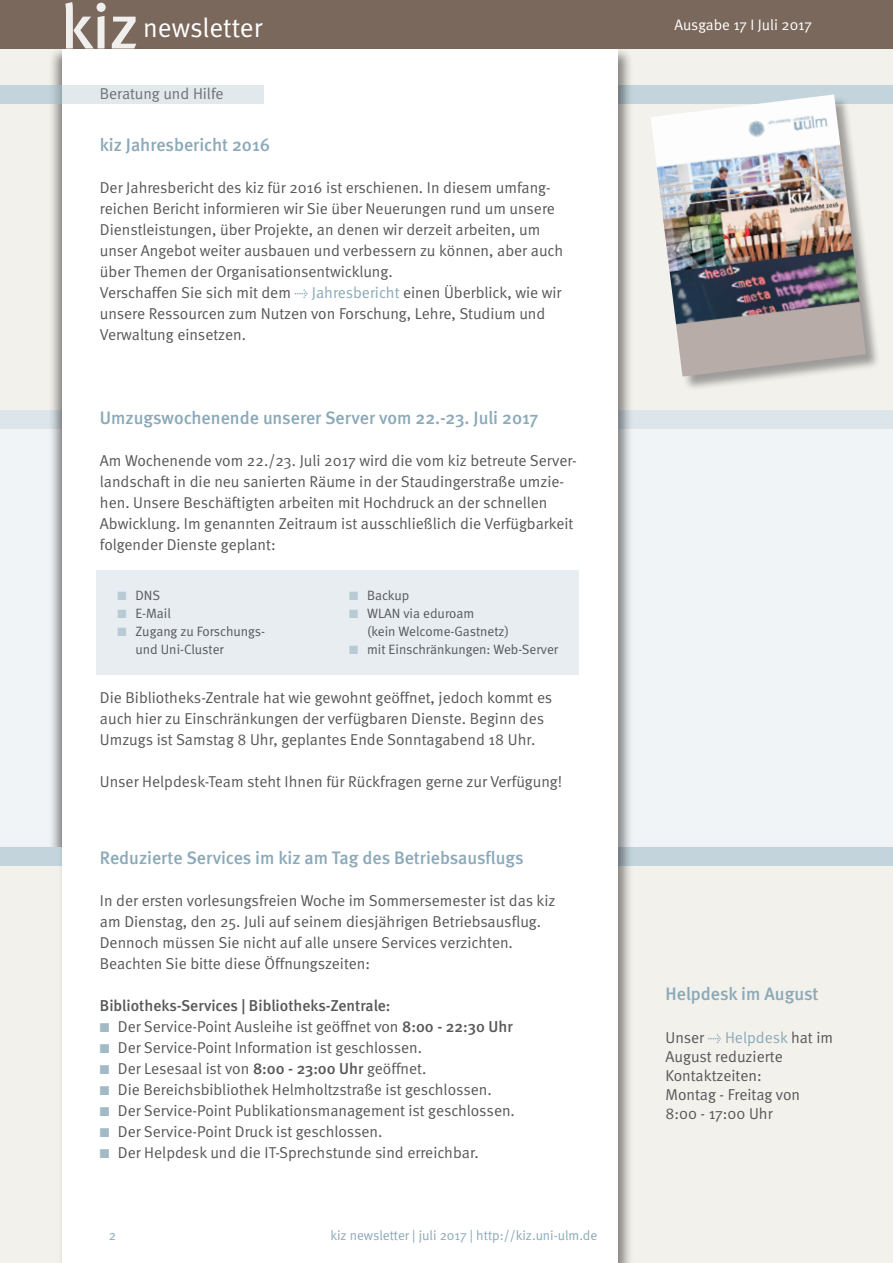
<style>
.page{position:relative;width:893px;height:1263px;background:#fff}
.page>*{position:absolute;margin:0;border:0;box-sizing:border-box;transform-origin:0 0}
.t1{font:500 63px "Meta";color:#fff}
.Überschrift{font:27px "Meta Normal";color:#fff}
.t2{font:500 18px "Meta";color:#8ba9b8}
.t3{font:15.75px/21px "Meta Normal";color:#58585a}
.t4{font:500 15.75px "Meta";color:#58585a}
.t5{font:15.75px "Meta Normal";letter-spacing:-.005em;color:#707172}
.t6{font:15.15px "Meta Normal";color:#fff}
.t7{font:13.5px/18px "Meta Normal";color:#58585a}
.t8{font:13.5px "Meta Normal";color:#8ba9b8}
.s1{font-family:"Meta Normal Expert";color:#8ba9b8}
.s2{color:#8ba9b8}
.s3{color:#b8cbd5}
.s4{color:#a1bac6}
.s5{font-family:"Meta";font-weight:500}
</style>
<div class="page">
<div style="left:0;top:429px;width:893px;height:523px;background:#f0f4f7"></div>
<div style="left:0;top:0;width:893px;height:50px;background:#7b685c"></div>
<div style="left:0;top:410px;width:893px;height:19px;background:#dbe5ea"></div>
<div style="left:0;top:50px;width:893px;height:360px;background:#f3f1ec"></div>
<div style="left:0;top:85px;width:893px;height:19px;background:#c3d4dc"></div>
<div style="left:47px;top:46px;width:103px;height:1217px;background:#000;opacity:.44"></div>
<div style="left:0;top:866px;width:893px;height:397px;background:#f3f1ec"></div>
<div style="left:0;top:847px;width:893px;height:19px;background:#c3d4dc"></div>
<div style="left:58px;top:46px;width:575px;height:1217px;background:#000;opacity:.45"></div>
<div style="left:62px;top:50px;width:556px;height:1213px;background:#fff"></div>
<div style="left:47px;top:85px;width:217px;height:19px;background:#e1e9ed"></div>
<div style="left:651px;top:95px;width:230px;height:296px;background:#000;opacity:.35"></div>
<img style="left:651px;top:94px;width:215px;height:283px">
<div style="left:97px;top:571px;width:482px;height:104px;background:#e7edf1"></div>
<h1 class="t1" style="left:61px;top:-10px;width:79px">kiz</h1>
<p class="Überschrift" style="left:143px;top:12px;width:120px">newsletter</p>
<p class="t5" style="left:100px;top:85px;width:125px">Beratung und Hilfe</p>
<p class="t2" style="left:100px;top:134px;width:172px">kiz Jahresbericht 2016</p>
<p class="t3" style="left:100px;top:177px;width:465px">Der Jahresbericht des kiz für 2016 ist erschienen. In diesem umfang&shy;reichen Bericht informieren wir Sie über Neuerungen rund um unsere Dienstleistungen, über Projekte, an denen wir derzeit arbeiten, um unser Angebot weiter ausbauen und verbessern zu können, aber auch über Themen der Organisationsentwicklung.</p>
<p class="t3" style="left:100px;top:282px;width:463px">Verschaffen Sie sich mit dem <span class="s1">t</span> <span class="s2">Jahresbericht</span> einen Überblick, wie wir unsere Ressourcen zum Nutzen von Forschung, Lehre, Studium und<br>Verwaltung einsetzen.</p>
<p class="t2" style="left:100px;top:407px;width:440px">Umzugswochenende unserer Server vom 22.-23. Juli 2017</p>
<p class="t3" style="left:100px;top:450px;width:478px">Am Wochenende vom 22./23. Juli 2017 wird die vom kiz betreute Server&shy;landschaft in die neu sanierten Räume in der Staudingerstraße umzie&shy;hen. Unsere Beschäftigten arbeiten mit Hochdruck an der schnellen Abwicklung. Im genannten Zeitraum ist ausschließlich die Verfügbarkeit folgender Dienste geplant:</p>
<p class="t7" style="left:118px;top:587px;width:44px"><span class="s3">■</span> DNS</p>
<p class="t7" style="left:118px;top:605px;width:55px"><span class="s3">■</span> E-Mail</p>
<p class="t7" style="left:136px;top:623px;width:131px;text-indent:-18px"><span class="s3">■</span> Zugang zu Forschungs&shy;und Uni-Cluster</p>
<p class="t7" style="left:349px;top:587px;width:62px"><span class="s3">■</span> Backup</p>
<p class="t7" style="left:367px;top:605px;width:143px;text-indent:-18px"><span class="s3">■</span> WLAN via eduroam<br>(kein Welcome-Gastnetz)</p>
<p class="t7" style="left:349px;top:641px;width:211px"><span class="s3">■</span> mit Einschränkungen: Web-Server</p>
<p class="t3" style="left:100px;top:687px;width:454px">Die Bibliotheks-Zentrale hat wie gewohnt geöffnet, jedoch kommt es auch hier zu Einschränkungen der verfügbaren Dienste. Beginn des<br>Umzugs ist Samstag 8 Uhr, geplantes Ende Sonntagabend 18 Uhr.</p>
<p class="t3" style="left:100px;top:771px;width:464px">Unser Helpdesk-Team steht Ihnen für Rückfragen gerne zur Verfügung!</p>
<p class="t2" style="left:100px;top:847px;width:425px">Reduzierte Services im kiz am Tag des Betriebsausflugs</p>
<p class="t3" style="left:100px;top:889px;width:457px">In der ersten vorlesungsfreien Woche im Sommersemester ist das kiz am Dienstag, den 25. Juli auf seinem diesjährigen Betriebsausflug.</p>
<p class="t3" style="left:100px;top:931px;width:414px">Dennoch müssen Sie nicht auf alle unsere Services verzichten.</p>
<p class="t3" style="left:100px;top:952px;width:272px">Beachten Sie bitte diese Öffnungszeiten:</p>
<p class="t4" style="left:100px;top:996px;width:292px">Bibliotheks-Services | Bibliotheks-Zentrale:</p>
<p class="t3" style="left:100px;top:1015px;width:414px"><span class="s4">■</span> Der Service-Point Ausleihe ist geöffnet von <span class="s5">8:00 - 22:30 Uhr</span></p>
<p class="t3" style="left:100px;top:1036px;width:324px"><span class="s4">■</span> Der Service-Point Information ist geschlossen.</p>
<p class="t3" style="left:100px;top:1057px;width:328px"><span class="s4">■</span> Der Lesesaal ist von <span class="s5">8:00 - 23:00 Uhr</span> geöffnet.</p>
<p class="t3" style="left:100px;top:1078px;width:393px"><span class="s4">■</span> Die Bereichsbibliothek Helmholtzstraße ist geschlossen.</p>
<p class="t3" style="left:100px;top:1099px;width:417px"><span class="s4">■</span> Der Service-Point Publikationsmanagement ist geschlossen.</p>
<p class="t3" style="left:100px;top:1120px;width:284px"><span class="s4">■</span> Der Service-Point Druck ist geschlossen.</p>
<p class="t3" style="left:100px;top:1141px;width:381px"><span class="s4">■</span> Der Helpdesk und die IT-Sprechstunde sind erreichbar.</p>
<p class="t8" style="left:109px;top:1228px;width:9px">2</p>
<p class="t8" style="left:330px;top:1228px;width:268px">kiz newsletter | juli 2017 | http://kiz.uni-ulm.de</p>
<p class="t6" style="left:674px;top:16px;width:139px">Ausgabe 17 I Juli 2017</p>
<p class="t2" style="left:665px;top:983px;width:154px">Helpdesk im August</p>
<p class="t3" style="left:665px;top:1028px;width:169px;line-height:18.9px">Unser <span class="s1">t</span> <span class="s2">Helpdesk</span> hat im<br>August reduzierte<br>Kontaktzeiten:</p>
<p class="t3" style="left:665px;top:1084px;width:136px;line-height:18.9px">Montag - Freitag von<br>8:00 - 17:00 Uhr</p>
</div>
